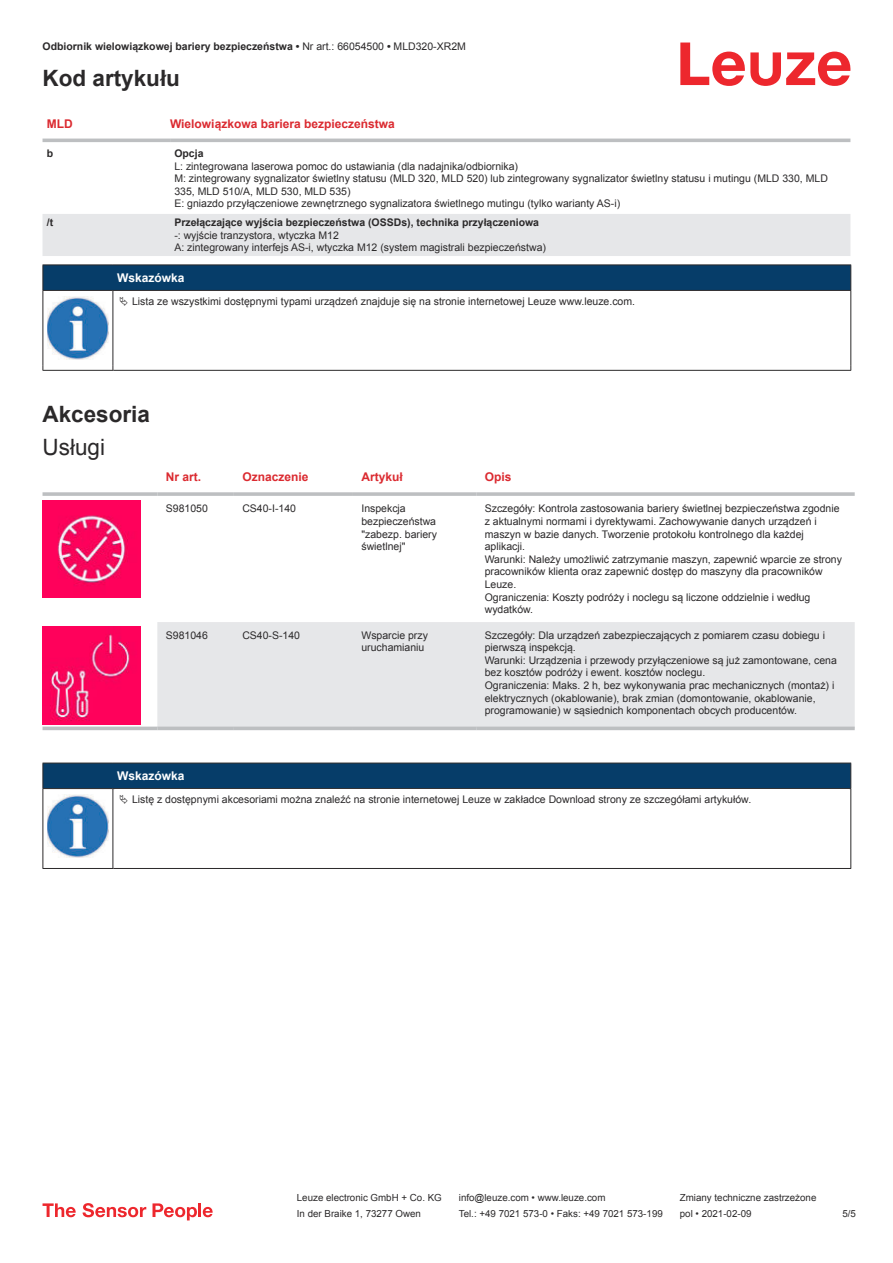
<style>
.page{position:relative;width:893px;height:1263px;background:#fff}
.page>*{position:absolute;margin:0;border:0;box-sizing:border-box;transform-origin:0 0}
.t1{font:700 22.5px "Arial";color:#2b292a}
.t2{font:22.5px "Arial";color:#2b292a}
.t3{font:700 12px "Arial";color:#db2a30}
.t4{font:700 12px "Arial";color:#fff}
.t5{font:10.5px/12.6px "Arial";color:#2b292a}
.t6{font:700 10.5px "Arial";color:#2b292a}
.t7{font:9.75px "Arial";color:#2b292a}
.s1{font-weight:400}
</style>
<div class="page">
<svg style="left:680px;top:43px;width:170px;height:43px"></svg>
<svg style="left:43px;top:138px;width:807px;height:1px"></svg>
<div style="left:43px;top:214px;width:807px;height:42px;background:#e6e7e9"></div>
<hr style="left:43px;top:139px;width:127px;height:3px;background:#bdbfc1">
<hr style="left:170px;top:139px;width:680px;height:3px;background:#bdbfc1">
<svg style="left:43px;top:500px;width:811px;height:231px"></svg>
<div style="left:157px;top:622px;width:698px;height:105px;background:#e6e7e9"></div>
<svg style="left:43px;top:492px;width:114px;height:4px"></svg>
<hr style="left:157px;top:492px;width:77px;height:4px;background:#c5c7c9">
<svg style="left:234px;top:492px;width:119px;height:4px"></svg>
<svg style="left:353px;top:492px;width:123px;height:4px"></svg>
<hr style="left:476px;top:492px;width:379px;height:4px;background:#c5c7c9">
<hr style="left:43px;top:727px;width:114px;height:3px;background:#bdbfc1">
<hr style="left:157px;top:727px;width:77px;height:3px;background:#bdbfc1">
<hr style="left:234px;top:727px;width:119px;height:3px;background:#bdbfc1">
<hr style="left:353px;top:727px;width:123px;height:3px;background:#bdbfc1">
<hr style="left:476px;top:727px;width:379px;height:3px;background:#bdbfc1">
<img style="left:43px;top:500px;width:97px;height:98px">
<img style="left:43px;top:626px;width:97px;height:98px">
<hr style="left:43px;top:788px;width:70px;height:1px;background:#2b292a">
<div style="left:43px;top:763px;width:808px;height:25px;background:#063d69"></div>
<hr style="left:113px;top:788px;width:738px;height:1px;background:#2b292a">
<hr style="left:43px;top:789px;width:1px;height:75px;background:#2b292a">
<hr style="left:113px;top:789px;width:1px;height:75px;background:#2b292a">
<hr style="left:850px;top:789px;width:1px;height:75px;background:#2b292a">
<hr style="left:43px;top:868px;width:70px;height:1px;background:#2b292a">
<hr style="left:113px;top:868px;width:738px;height:1px;background:#2b292a">
<img style="left:47px;top:795px;width:61px;height:63px">
<svg style="left:43px;top:1203px;width:33px;height:14px"></svg>
<svg style="left:83px;top:1203px;width:63px;height:14px"></svg>
<svg style="left:153px;top:1203px;width:44px;height:17px"></svg>
<hr style="left:198px;top:1203px;width:3px;height:14px;background:#ed272d">
<svg style="left:203px;top:1207px;width:10px;height:10px"></svg>
<svg style="left:44px;top:291px;width:806px;height:79px"></svg>
<hr style="left:43px;top:290px;width:70px;height:1px;background:#2b292a">
<div style="left:43px;top:265px;width:808px;height:25px;background:#063d69"></div>
<hr style="left:113px;top:290px;width:738px;height:1px;background:#2b292a">
<hr style="left:43px;top:291px;width:1px;height:75px;background:#2b292a">
<hr style="left:113px;top:291px;width:1px;height:75px;background:#2b292a">
<hr style="left:850px;top:291px;width:1px;height:75px;background:#2b292a">
<hr style="left:43px;top:370px;width:70px;height:1px;background:#2b292a">
<hr style="left:113px;top:370px;width:738px;height:1px;background:#2b292a">
<img style="left:47px;top:297px;width:61px;height:63px">
<div style="left:115px;top:291px;width:734px;height:21px;background:#fff"></div>
<p class="t6" style="left:43px;top:39px;width:425px">Odbiornik wielowiązkowej bariery bezpieczeństwa • <span class="s1">Nr art.: 66054500</span> • <span class="s1">MLD320-XR2M</span></p>
<h1 class="t1" style="left:43px;top:63px;width:139px">Kod artykułu</h1>
<p class="t3" style="left:47px;top:119px;width:27px">MLD</p>
<p class="t3" style="left:170px;top:115px;width:226px">Wielowiązkowa bariera bezpieczeństwa</p>
<p class="t6" style="left:47px;top:149px;width:8px">b</p>
<p class="t6" style="left:174px;top:146px;width:31px">Opcja</p>
<p class="t5" style="left:174px;top:160px;width:655px">L: zintegrowana laserowa pomoc do ustawiania (dla nadajnika/odbiornika)<br>M: zintegrowany sygnalizator świetlny statusu (MLD 320, MLD 520) lub zintegrowany sygnalizator świetlny statusu i mutingu (MLD 330, MLD 335, MLD 510/A, MLD 530, MLD 535)<br>E: gniazdo przyłączeniowe zewnętrznego sygnalizatora świetlnego mutingu (tylko warianty AS-i)</p>
<p class="t6" style="left:47px;top:215px;width:8px">/t</p>
<p class="t6" style="left:174px;top:215px;width:366px">Przełączające wyjścia bezpieczeństwa (OSSDs), technika przyłączeniowa</p>
<p class="t5" style="left:174px;top:229px;width:373px">-: wyjście tranzystora, wtyczka M12<br>A: zintegrowany interfejs AS-i, wtyczka M12 (system magistrali bezpieczeństwa)</p>
<p class="t4" style="left:117px;top:269px;width:69px">Wskazówka</p>
<p class="t5" style="left:132px;top:295px;width:505px">Lista ze wszystkimi dostępnymi typami urządzeń znajduje się na stronie internetowej Leuze www.leuze.com.</p>
<h1 class="t1" style="left:43px;top:398px;width:109px">Akcesoria</h1>
<h1 class="t2" style="left:43px;top:432px;width:64px">Usługi</h1>
<p class="t3" style="left:166px;top:469px;width:37px">Nr art.</p>
<p class="t3" style="left:242px;top:473px;width:68px">Oznaczenie</p>
<p class="t3" style="left:361px;top:469px;width:43px">Artykuł</p>
<p class="t3" style="left:485px;top:469px;width:28px">Opis</p>
<p class="t5" style="left:166px;top:502px;width:44px">S981050</p>
<p class="t5" style="left:242px;top:502px;width:55px">CS40-I-140</p>
<p class="t5" style="left:361px;top:503px;width:77px">Inspekcja bezpieczeństwa "zabezp. bariery świetlnej"</p>
<p class="t5" style="left:485px;top:502px;width:359px">Szczegóły: Kontrola zastosowania bariery świetlnej bezpieczeństwa zgodnie z aktualnymi normami i dyrektywami. Zachowywanie danych urządzeń i maszyn w bazie danych. Tworzenie protokołu kontrolnego dla każdej aplikacji.<br>Warunki: Należy umożliwić zatrzymanie maszyn, zapewnić wparcie ze strony pracowników klienta oraz zapewnić dostęp do maszyny dla pracowników Leuze.<br>Ograniczenia: Koszty podróży i noclegu są liczone oddzielnie i według wydatków.</p>
<p class="t5" style="left:166px;top:628px;width:44px">S981046</p>
<p class="t5" style="left:242px;top:628px;width:59px">CS40-S-140</p>
<p class="t5" style="left:361px;top:629px;width:68px">Wsparcie przy uruchamianiu</p>
<p class="t5" style="left:485px;top:628px;width:354px">Szczegóły: Dla urządzeń zabezpieczających z pomiarem czasu dobiegu i pierwszą inspekcją.<br>Warunki: Urządzenia i przewody przyłączeniowe są już zamontowane, cena bez kosztów podróży i ewent. kosztów noclegu.<br>Ograniczenia: Maks. 2 h, bez wykonywania prac mechanicznych (montaż) i elektrycznych (okablowanie), brak zmian (domontowanie, okablowanie, programowanie) w sąsiednich komponentach obcych producentów.</p>
<p class="t4" style="left:117px;top:767px;width:69px">Wskazówka</p>
<p class="t5" style="left:132px;top:793px;width:621px">Listę z dostępnymi akcesoriami można znaleźć na stronie internetowej Leuze w zakładce Download strony ze szczegółami artykułów.</p>
<p class="t7" style="left:297px;top:1191px;width:146px">Leuze electronic GmbH + Co. KG</p>
<p class="t7" style="left:459px;top:1191px;width:148px">info@leuze.com • www.leuze.com</p>
<p class="t7" style="left:680px;top:1191px;width:138px">Zmiany techniczne zastrzeżone</p>
<p class="t7" style="left:297px;top:1207px;width:126px">In der Braike 1, 73277 Owen</p>
<p class="t7" style="left:459px;top:1207px;width:205px">Tel.: +49 7021 573-0 • Faks: +49 7021 573-199</p>
<p class="t7" style="left:680px;top:1207px;width:73px">pol • 2021-02-09</p>
<p class="t7" style="left:842px;top:1207px;width:15px">5 /5</p>
</div>
